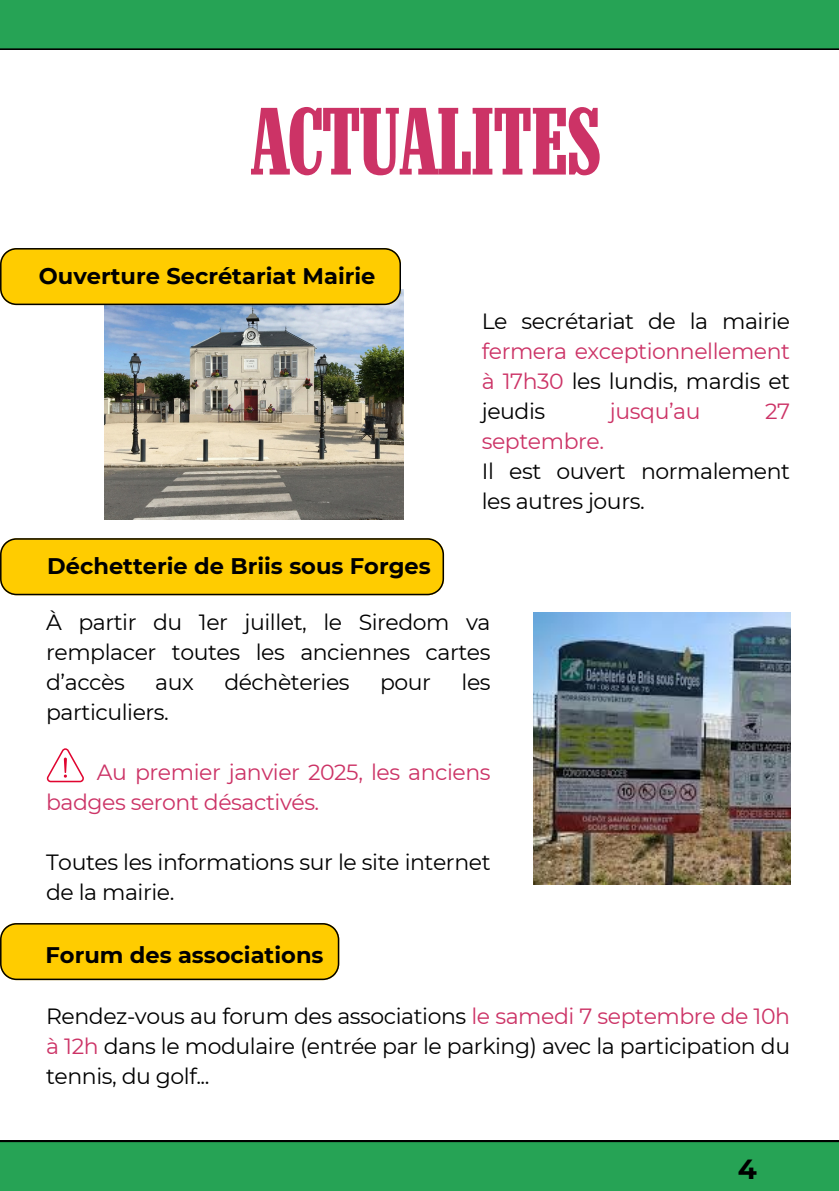
<style>
.page{position:relative;width:839px;height:1191px;background:#fff}
.page>*{position:absolute;margin:0;border:0;box-sizing:border-box;transform-origin:0 0}
.t1{font:100px "Neo Contact LT Pro";color:#c36}
.t2{font:700 27.6px "Montserrat";color:#000}
.t3{font:700 22.6px "Montserrat";color:#000}
.t4{font:22px/30px "Montserrat";letter-spacing:-.02em;color:#000;text-align:justify}
.t5{font:22px/30px "Montserrat";letter-spacing:-.02em;color:#c36}
.s1{color:#c36}
</style>
<div class="page">
<img style="left:104px;top:290px;width:299px;height:229px">
<svg style="left:0;top:248px;width:401px;height:57px;background:#f0c002"></svg>
<img style="left:533px;top:613px;width:257px;height:271px">
<div style="left:0;top:0;width:838px;height:50px;background:#26a355"></div>
<div style="left:0;top:1141px;width:838px;height:50px;background:#26a355"></div>
<svg style="left:0;top:538px;width:444px;height:57px;background:#f0c102"></svg>
<svg style="left:47px;top:748px;width:37px;height:34px"></svg>
<svg style="left:0;top:923px;width:339px;height:57px;background:#f0c002"></svg>
<h1 class="t1" style="left:251px;top:108px;width:350px">ACTUALITES</h1>
<h2 class="t3" style="left:39px;top:262px;width:338px">Ouverture Secrétariat Mairie</h2>
<p class="t3" style="left:47px;top:552px;width:385px">Déchetterie de Briis sous Forges</p>
<p class="t4" style="left:482px;top:306px;width:310px">Le secrétariat de la mairie <span class="s1">fermera exceptionnellement à 17h30</span> les lundis, mardis et jeudis</p>
<p class="t5" style="left:610px;top:396px;width:92px">jusqu’au</p>
<p class="t5" style="left:765px;top:396px;width:26px">27</p>
<p class="t5" style="left:482px;top:426px;width:124px">septembre.</p>
<p class="t4" style="left:482px;top:456px;width:310px">Il est ouvert normalement les autres jours.</p>
<h2 class="t4" style="left:46px;top:607px;width:446px">À partir du 1er juillet, le Siredom va remplacer toutes les anciennes cartes d’accès</h2>
<h2 class="t4" style="left:155px;top:667px;width:40px">aux</h2>
<h2 class="t4" style="left:224px;top:667px;width:127px">déchèteries</h2>
<h2 class="t4" style="left:380px;top:667px;width:52px">pour</h2>
<h2 class="t4" style="left:461px;top:667px;width:31px">les</h2>
<h2 class="t4" style="left:46px;top:697px;width:124px">particuliers.</h2>
<p class="t5" style="left:46px;top:757px;width:446px;text-indent:51px">Au premier janvier 2025, les anciens badges seront désactivés.</p>
<p class="t4" style="left:46px;top:847px;width:446px">Toutes les informations sur le site internet de la mairie.</p>
<p class="t3" style="left:45px;top:941px;width:279px">Forum des associations</p>
<h2 class="t4" style="left:46px;top:1001px;width:745px">Rendez-vous au forum des associations <span class="s1">le samedi 7 septembre de 10h à 12h</span> dans le modulaire (entrée par le parking) avec la participation du tennis, du golf...</h2>
<p class="t2" style="left:737px;top:1152px;width:21px">4</p>
</div>
